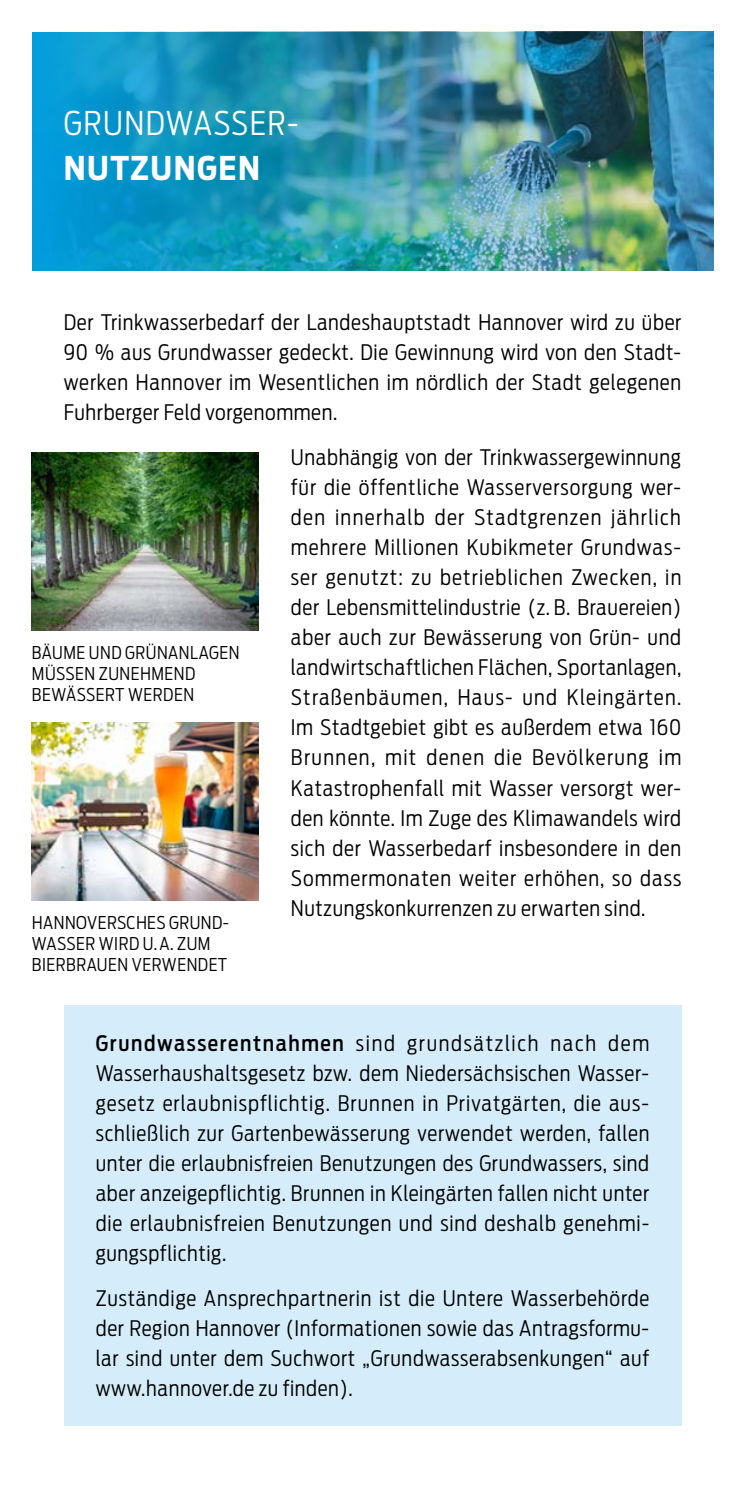
<style>
.page{position:relative;width:745px;height:1489px;background:#fff}
.page>*{position:absolute;margin:0;border:0;box-sizing:border-box;transform-origin:0 0}
.t1{font:300 32.5px "Antenna Cond";letter-spacing:.04em;color:#fff}
.t2{font:700 32.5px "Antenna Cond";letter-spacing:.045em;color:#fff}
.t3{font:300 21.25px/30px "Antenna Cond";letter-spacing:.03em;color:#000;text-align:justify}
.t4{font:300 17.5px/21px "Antenna Cond";letter-spacing:.03em;color:#000}
.s1{font-weight:500}
</style>
<div class="page">
<img style="left:32px;top:32px;width:680px;height:238px">
<div style="left:64px;top:1005px;width:616px;height:420px;background:#d5edfa"></div>
<img style="left:32px;top:452px;width:227px;height:178px">
<img style="left:32px;top:722px;width:227px;height:178px">
<h1 class="t1" style="left:64px;top:104px;width:233px">GRUNDWASSER-</h1>
<h1 class="t2" style="left:64px;top:149px;width:197px">NUTZUNGEN</h1>
<p class="t3" style="left:64px;top:307px;width:618px">Der Trinkwasserbedarf der Landeshauptstadt Hannover wird zu über 90 % aus Grundwasser gedeckt. Die Gewinnung wird von den Stadt&shy;werken Hannover im Wesentlichen im nördlich der Stadt gelegenen Fuhrberger Feld vorgenommen.</p>
<p class="t3" style="left:291px;top:442px;width:392px">Unabhängig von der Trinkwassergewinnung für die öffentliche Wasserversorgung wer&shy;den innerhalb der Stadtgrenzen jährlich mehrere Millionen Kubikmeter Grundwas&shy;ser genutzt: zu betrieblichen Zwecken, in der Lebensmittelindustrie (z. B. Brauereien) aber auch zur Bewässerung von Grün- und landwirtschaftlichen Flächen, Sportanlagen, Straßenbäumen, Haus- und Kleingärten.<br>Im Stadtgebiet gibt es außerdem etwa 160<br>Brunnen, mit denen die Bevölkerung im Katastrophenfall mit Wasser versorgt wer&shy;den könnte. Im Zuge des Klimawandels wird sich der Wasserbedarf insbesondere in den Sommermonaten weiter erhöhen, so dass Nutzungskonkurrenzen zu erwarten sind.</p>
<p class="t4" style="left:32px;top:642px;width:209px">BÄUME UND GRÜNANLAGEN<br>MÜSSEN ZUNEHMEND<br>BEWÄSSERT WERDEN</p>
<p class="t4" style="left:32px;top:912px;width:198px">HANNOVERSCHES GRUND-<br>WASSER WIRD U.A. ZUM<br>BIERBRAUEN VERWENDET</p>
<p class="t3" style="left:96px;top:1027px;width:555px"><span class="s1">Grundwasserentnahmen</span> sind grundsätzlich nach dem Wasserhaushaltsgesetz bzw. dem Niedersächsischen Wasser&shy;gesetz erlaubnispflichtig. Brunnen in Privatgärten, die aus&shy;schließlich zur Gartenbewässerung verwendet werden, fallen unter die erlaubnisfreien Benutzungen des Grundwassers, sind aber anzeigepflichtig. Brunnen in Kleingärten fallen nicht unter die erlaubnisfreien Benutzungen und sind deshalb genehmi&shy;gungspflichtig.</p>
<p class="t3" style="left:96px;top:1282px;width:554px">Zuständige Ansprechpartnerin ist die Untere Wasserbehörde der Region Hannover (Informationen sowie das Antragsformu&shy;lar sind unter dem Suchwort „Grundwasserabsenkungen“ auf www.hannover.de zu finden).</p>
</div>
